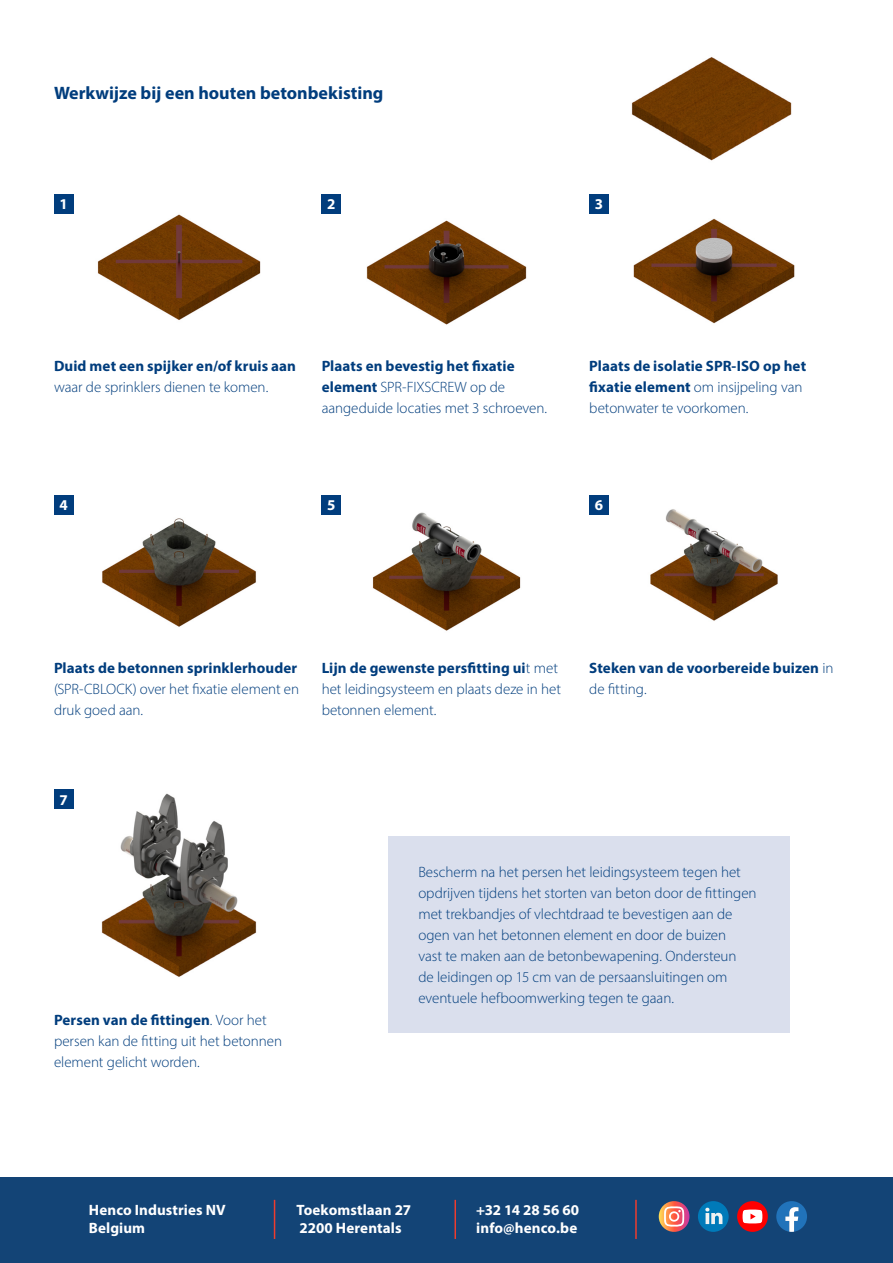
<style>
.page{position:relative;width:893px;height:1263px;background:#fff}
.page>*{position:absolute;margin:0;border:0;box-sizing:border-box;transform-origin:0 0}
.Subtitle{font:700 18px "Myriad Pro";color:#013d7d}
.Body{font:300 15px/21px "Myriad Pro";letter-spacing:-.005em;color:#013d7d}
.Body-2{font:700 15px/21px "Myriad Pro";letter-spacing:.005em;color:#013d7d}
.Body-3{font:700 15px "Myriad Pro";letter-spacing:.005em;color:#fff}
.s1{font-weight:300}
.s2{font-weight:700}
</style>
<div class="page">
<img style="left:631px;top:57px;width:161px;height:104px">
<img style="left:73px;top:195px;width:188px;height:125px">
<img style="left:366px;top:220px;width:161px;height:105px">
<img style="left:608px;top:195px;width:187px;height:129px">
<img style="left:73px;top:496px;width:183px;height:131px">
<img style="left:372px;top:512px;width:149px;height:119px">
<img style="left:608px;top:496px;width:170px;height:125px">
<img style="left:73px;top:790px;width:184px;height:187px">
<div style="left:0;top:1178px;width:893px;height:85px;background:#134476"></div>
<hr style="left:274px;top:1200px;width:1px;height:39px;background:#ee3c2e">
<hr style="left:454px;top:1200px;width:2px;height:39px;background:#ee3c2e">
<hr style="left:635px;top:1200px;width:2px;height:39px;background:#ee3c2e">
<svg style="left:659px;top:1201px;width:30px;height:31px"></svg>
<svg style="left:664px;top:1206px;width:20px;height:21px"></svg>
<div style="left:737px;top:1201px;width:31px;height:31px;background:#f00;border-radius:50%"></div>
<svg style="left:743px;top:1209px;width:19px;height:14px"></svg>
<div style="left:698px;top:1201px;width:31px;height:31px;background:#007ab9;border-radius:50%"></div>
<svg style="left:705px;top:1208px;width:17px;height:16px"></svg>
<svg style="left:776px;top:1201px;width:31px;height:31px"></svg>
<div style="left:389px;top:836px;width:401px;height:196px;background:#dadfed"></div>
<div style="left:54px;top:195px;width:19px;height:19px;background:#013d7d"></div>
<div style="left:54px;top:496px;width:19px;height:19px;background:#013d7d"></div>
<div style="left:54px;top:790px;width:19px;height:19px;background:#013d7d"></div>
<div style="left:322px;top:195px;width:19px;height:19px;background:#013d7d"></div>
<div style="left:322px;top:496px;width:19px;height:19px;background:#013d7d"></div>
<div style="left:589px;top:195px;width:19px;height:19px;background:#013d7d"></div>
<div style="left:589px;top:496px;width:19px;height:19px;background:#013d7d"></div>
<p class="Subtitle" style="left:54px;top:81px;width:331px">Werkwijze bij een houten betonbekisting</p>
<p class="Body-3" style="left:59px;top:194px;width:10px">1</p>
<p class="Body-3" style="left:327px;top:194px;width:10px">2</p>
<p class="Body-3" style="left:595px;top:194px;width:10px">3</p>
<p class="Body-2" style="left:54px;top:354px;width:244px">Duid met een spijker en/of kruis aan <span class="s1">waar de sprinklers dienen te komen.</span></p>
<p class="Body-2" style="left:589px;top:354px;width:218px">Plaats de isolatie SPR-ISO op het fixatie element <span class="s1">om insijpeling van betonwater te voorkomen.</span></p>
<p class="Body" style="left:322px;top:355px;width:227px"><span class="s2">Plaats en bevestig het fixatie element</span> SPR-FIXSCREW op de aangeduide locaties met 3 schroeven.</p>
<p class="Body-3" style="left:59px;top:495px;width:10px">4</p>
<p class="Body-3" style="left:327px;top:495px;width:10px">5</p>
<p class="Body-3" style="left:595px;top:495px;width:10px">6</p>
<p class="Body" style="left:54px;top:657px;width:247px"><span class="s2">Plaats de betonnen sprinklerhouder </span>(SPR-CBLOCK) over het fixatie element en druk goed aan.</p>
<p class="Body" style="left:322px;top:657px;width:241px"><span class="s2">Lijn de gewenste persfitting ui</span>t met het leidingsysteem en plaats deze in het betonnen element.</p>
<p class="Body-2" style="left:589px;top:656px;width:246px">Steken van de voorbereide buizen <span class="s1">in de fitting.</span></p>
<p class="Body-3" style="left:59px;top:790px;width:10px">7</p>
<p class="Body" style="left:54px;top:1010px;width:230px"><span class="s2">Persen van de fittingen</span>. Voor het persen kan de fitting uit het betonnen element gelicht worden.</p>
<p class="Body" style="left:418px;top:861px;width:340px">Bescherm na het persen het leidingsysteem tegen het opdrijven tijdens het storten van beton door de fittingen met trekbandjes of vlechtdraad te bevestigen aan de ogen van het betonnen element en door de buizen<br>vast te maken aan de betonbewapening. Ondersteun<br>de leidingen op 15 cm van de persaansluitingen om eventuele hefboomwerking tegen te gaan.</p>
<p class="Body-3" style="left:89px;top:1200px;width:138px">Henco Industries NV</p>
<p class="Body-3" style="left:89px;top:1218px;width:58px">Belgium</p>
<p class="Body-3" style="left:296px;top:1200px;width:116px">Toekomstlaan 27</p>
<p class="Body-3" style="left:299px;top:1218px;width:104px">2200 Herentals</p>
<p class="Body-3" style="left:476px;top:1200px;width:104px">+32 14 28 56 60</p>
<p class="Body-3" style="left:476px;top:1218px;width:102px">info@henco.be</p>
</div>
